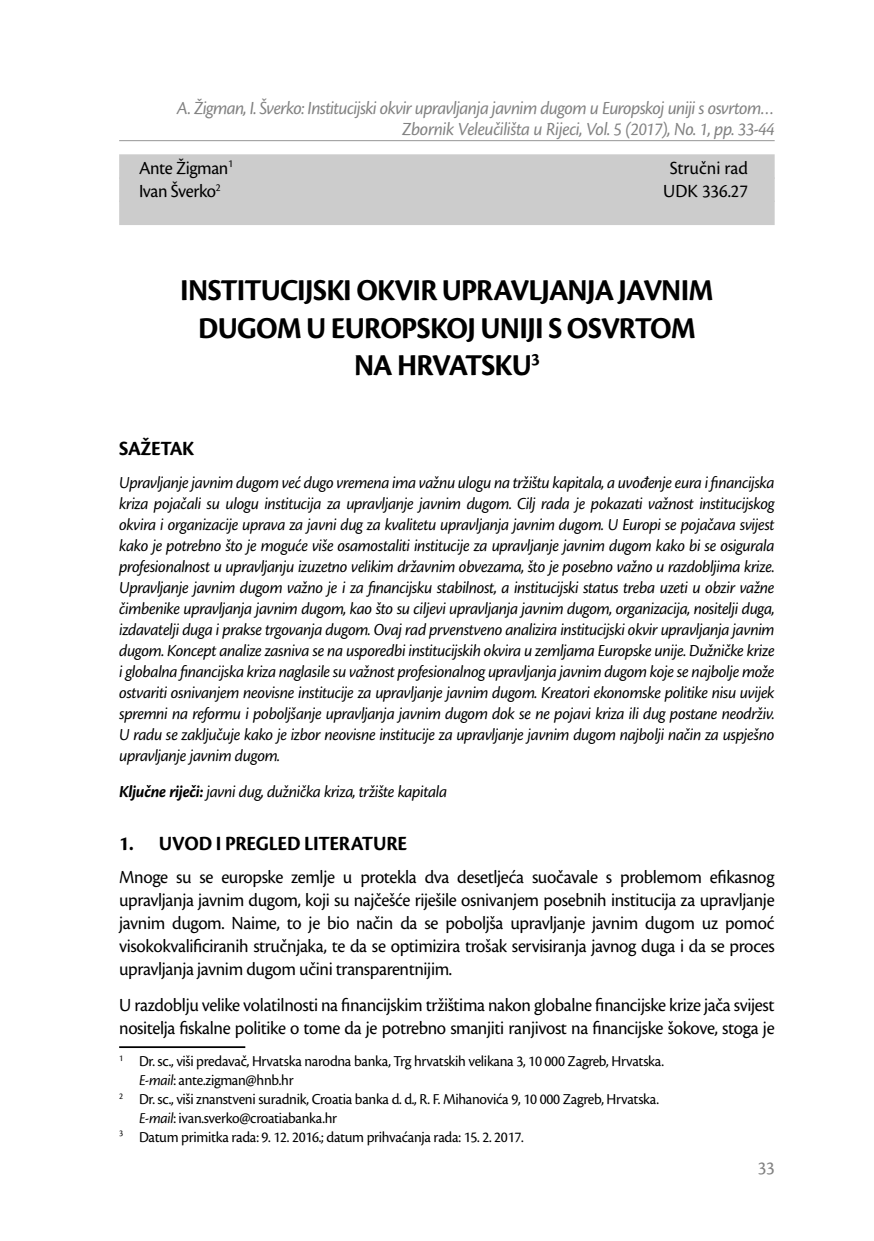
<style>
.page{position:relative;width:874px;height:1241px;background:#fff}
.page>*{position:absolute;margin:0;border:0;box-sizing:border-box;transform-origin:0 0}
.Naslov{font:700 31.5px/37.8px "Cronos Pro";letter-spacing:-.025em;color:#000;text-align:center;scale:.96 1}
.t1{font:700 21px "Cronos Pro";letter-spacing:-.015em;color:#000;scale:.96 1}
.zaglavlje_iznad_nasl{font:19.25px/23.1px "Cronos Pro";letter-spacing:-.02em;color:#000;text-align:justify;scale:.96 1}
.t2{font:italic 19.25px/21px "Cronos Pro";letter-spacing:-.03em;color:#828282;text-align:right;scale:.96 1}
.zaglavlje_iznad_nasl-2{font:19.25px "Cronos Pro";color:#000;scale:.96 1}
.t3{font:19.25px "Cronos Pro";color:#828282;scale:.96 1}
.t4{font:italic 17.5px/21px "Cronos Pro";letter-spacing:-.025em;color:#000;text-align:justify;scale:.96 1}
.Tekst_fusnote{font:15.75px/18.9px "Cronos Pro";letter-spacing:-.02em;color:#000;scale:.96 1}
.s1{font-weight:700}
.s2{font-style:italic}
</style>
<div class="page">
<hr style="left:119px;top:140px;width:655px;height:1px;background:#959595">
<div style="left:119px;top:154px;width:655px;height:25px;background:#ccc"></div>
<div style="left:119px;top:177px;width:655px;height:25px;background:#ccc"></div>
<div style="left:119px;top:200px;width:655px;height:25px;background:#ccc"></div>
<hr style="left:119px;top:1046px;width:126px;height:1px;background:#000">
<p class="t2" style="left:177px;top:98px;width:623px">A. Žigman, I. Šverko: Institucijski okvir upravljanja javnim dugom u Europskoj uniji s osvrtom…<br>Zbornik Veleučilišta u Rijeci, Vol. 5 (2017), No. 1, pp. 33-44</p>
<p class="zaglavlje_iznad_nasl" style="left:139px;top:156px;width:99px">Ante Žigman<sup>1</sup></p>
<p class="zaglavlje_iznad_nasl-2" style="left:669px;top:157px;width:83px">Stručni rad</p>
<p class="zaglavlje_iznad_nasl" style="left:139px;top:179px;width:87px">Ivan Šverko<sup>2</sup></p>
<p class="zaglavlje_iznad_nasl" style="left:663px;top:179px;width:90px">UDK 336.27</p>
<p class="Naslov" style="left:180px;top:271px;width:557px">INSTITUCIJSKI OKVIR UPRAVLJANJA JAVNIM<br>DUGOM U EUROPSKOJ UNIJI S OSVRTOM<br>NA HRVATSKU<sup>3</sup></p>
<p class="t1" style="left:119px;top:436px;width:80px">SAŽETAK</p>
<p class="t4" style="left:119px;top:472px;width:684px">Upravljanje javnim dugom već dugo vremena ima važnu ulogu na tržištu kapitala, a uvođenje eura i financijska kriza pojačali su ulogu institucija za upravljanje javnim dugom. Cilj rada je pokazati važnost institucijskog okvira i organizacije uprava za javni dug za kvalitetu upravljanja javnim dugom. U Europi se pojačava svijest kako je potrebno što je moguće više osamostaliti institucije za upravljanje javnim dugom kako bi se osigurala profesionalnost u upravljanju izuzetno velikim državnim obvezama, što je posebno važno u razdobljima krize.<br>Upravljanje javnim dugom važno je i za financijsku stabilnost, a institucijski status treba uzeti u obzir važne čimbenike upravljanja javnim dugom, kao što su ciljevi upravljanja javnim dugom, organizacija, nositelji duga, izdavatelji duga i prakse trgovanja dugom. Ovaj rad prvenstveno analizira institucijski okvir upravljanja javnim dugom. Koncept analize zasniva se na usporedbi institucijskih okvira u zemljama Europske unije. Dužničke krize i globalna financijska kriza naglasile su važnost profesionalnog upravljanja javnim dugom koje se najbolje može ostvariti osnivanjem neovisne institucije za upravljanje javnim dugom. Kreatori ekonomske politike nisu uvijek spremni na reformu i poboljšanje upravljanja javnim dugom dok se ne pojavi kriza ili dug postane neodrživ.<br>U radu se zaključuje kako je izbor neovisne institucije za upravljanje javnim dugom najbolji način za uspješno upravljanje javnim dugom.</p>
<p class="t4" style="left:119px;top:781px;width:343px"><span class="s1">Ključne riječi:</span> javni dug, dužnička kriza, tržište kapitala</p>
<p class="t1" style="left:119px;top:830px;width:301px">1. UVOD I PREGLED LITERATURE</p>
<p class="zaglavlje_iznad_nasl" style="left:119px;top:864px;width:684px">Mnoge su se europske zemlje u protekla dva desetljeća suočavale s problemom efikasnog upravljanja javnim dugom, koji su najčešće riješile osnivanjem posebnih institucija za upravljanje javnim dugom. Naime, to je bio način da se poboljša upravljanje javnim dugom uz pomoć visokokvalificiranih stručnjaka, te da se optimizira trošak servisiranja javnog duga i da se proces upravljanja javnim dugom učini transparentnijim.</p>
<p class="zaglavlje_iznad_nasl" style="left:119px;top:992px;width:684px">U razdoblju velike volatilnosti na financijskim tržištima nakon globalne financijske krize jača svijest nositelja fiskalne politike o tome da je potrebno smanjiti ranjivost na financijske šokove, stoga je</p>
<p class="Tekst_fusnote" style="left:139px;top:1051px;width:548px;text-indent:-20px"><sup>1</sup> Dr. sc., viši predavač, Hrvatska narodna banka, Trg hrvatskih velikana 3, 10 000 Zagreb, Hrvatska.<br><span class="s2">E-mail</span>: ante.zigman@hnb.hr</p>
<p class="Tekst_fusnote" style="left:139px;top:1089px;width:543px;text-indent:-20px"><sup>2</sup> Dr. sc., viši znanstveni suradnik, Croatia banka d. d., R. F. Mihanovića 9, 10 000 Zagreb, Hrvatska.<br><span class="s2">E-mail</span>: ivan.sverko@croatiabanka.hr</p>
<p class="Tekst_fusnote" style="left:119px;top:1127px;width:422px"><sup>3</sup> Datum primitka rada: 9. 12. 2016.; datum prihvaćanja rada: 15. 2. 2017.</p>
<p class="t3" style="left:757px;top:1156px;width:19px">33</p>
</div>
